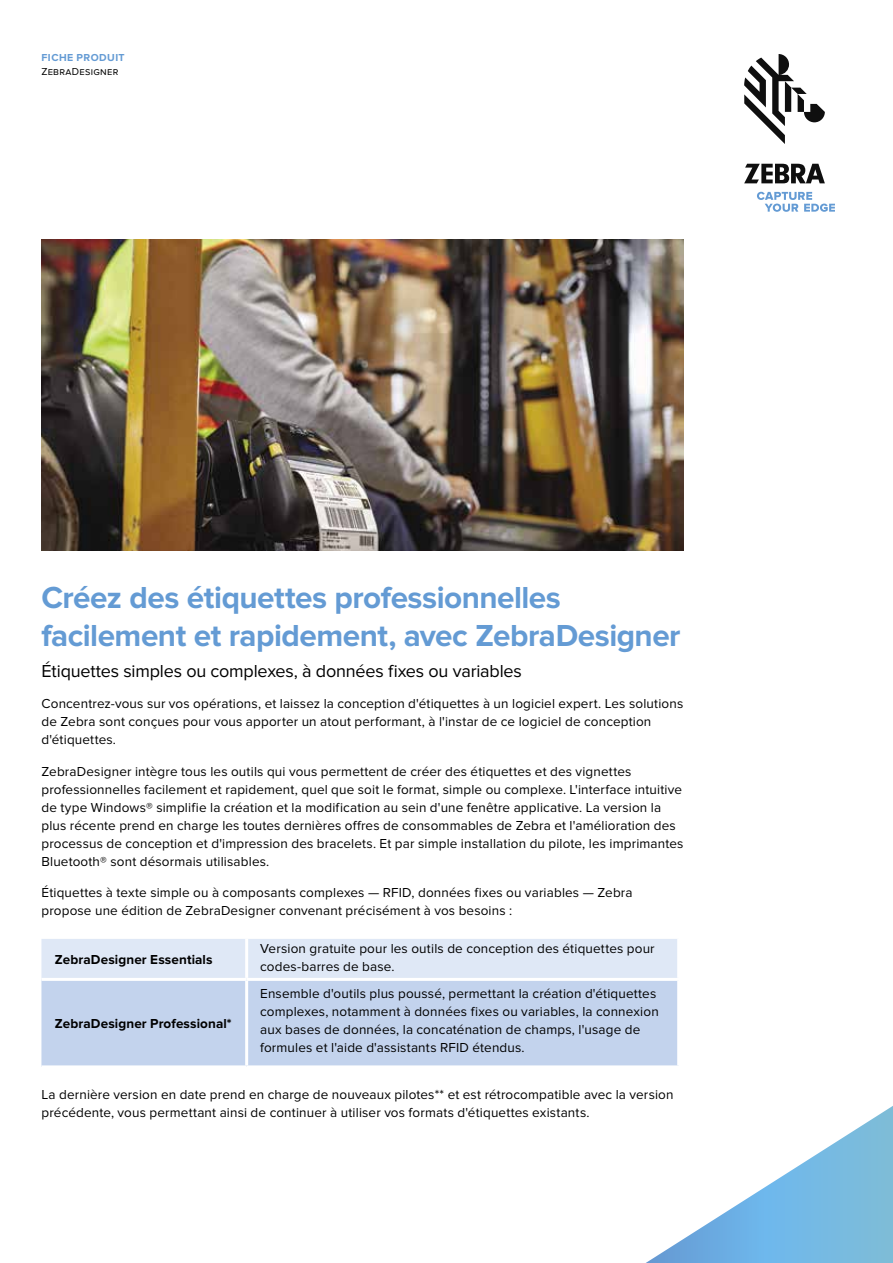
<style>
.page{position:relative;width:893px;height:1263px;background:#fff}
.page>*{position:absolute;margin:0;border:0;box-sizing:border-box;transform-origin:0 0}
.t1{font:700 31.5px/37.5px "Proxima Nova";letter-spacing:-.015em;color:#649bd4}
.t2{font:18px "Proxima Nova";letter-spacing:-.01em;color:#000}
.t3{font:13.5px/18px "Proxima Nova";letter-spacing:.015em;color:#000}
.t4{font:700 13.5px "Proxima Nova";letter-spacing:.01em;color:#000}
.t5{font:10.5px "Proxima Nova";letter-spacing:.025em;color:#000}
.t6{font:700 10.5px "Proxima Nova";letter-spacing:.045em;color:#649bd4}
</style>
<div class="page">
<svg style="left:744px;top:54px;width:81px;height:90px"></svg>
<svg style="left:744px;top:164px;width:81px;height:19px"></svg>
<svg style="left:757px;top:192px;width:78px;height:20px"></svg>
<img style="left:41px;top:240px;width:643px;height:311px">
<svg style="left:646px;top:1106px;width:247px;height:157px"></svg>
<div style="left:41px;top:939px;width:636px;height:39px;background:#dfe8f6"></div>
<div style="left:41px;top:981px;width:636px;height:84px;background:#c3d3ed"></div>
<hr style="left:245px;top:939px;width:3px;height:39px;background:#fff">
<hr style="left:245px;top:981px;width:3px;height:84px;background:#fff">
<p class="t6" style="left:41px;top:52px;width:85px">FICHE PRODUIT</p>
<p class="t5" style="left:41px;top:66px;width:79px">ZebraDesigner</p>
<h1 class="t1" style="left:41px;top:580px;width:641px">Créez des étiquettes professionnelles facilement et rapidement, avec ZebraDesigner</h1>
<h2 class="t2" style="left:41px;top:660px;width:482px">Étiquettes simples ou complexes, à données fixes ou variables</h2>
<p class="t3" style="left:41px;top:695px;width:643px">Concentrez-vous sur vos opérations, et laissez la conception d'étiquettes à un logiciel expert. Les solutions de Zebra sont conçues pour vous apporter un atout performant, à l'instar de ce logiciel de conception d'étiquettes.</p>
<p class="t3" style="left:41px;top:762px;width:643px">ZebraDesigner intègre tous les outils qui vous permettent de créer des étiquettes et des vignettes professionnelles facilement et rapidement, quel que soit le format, simple ou complexe. L'interface intuitive de type Windows® simplifie la création et la modification au sein d'une fenêtre applicative. La version la plus récente prend en charge les toutes dernières offres de consommables de Zebra et l'amélioration des processus de conception et d'impression des bracelets. Et par simple installation du pilote, les imprimantes Bluetooth® sont désormais utilisables.</p>
<p class="t3" style="left:41px;top:884px;width:593px">Étiquettes à texte simple ou à composants complexes — RFID, données fixes ou variables — Zebra propose une édition de ZebraDesigner convenant précisément à vos besoins :</p>
<p class="t4" style="left:55px;top:951px;width:159px">ZebraDesigner Essentials</p>
<p class="t3" style="left:260px;top:939px;width:396px">Version gratuite pour les outils de conception des étiquettes pour codes-barres de base.</p>
<p class="t4" style="left:55px;top:1015px;width:178px">ZebraDesigner Professional*</p>
<p class="t3" style="left:260px;top:985px;width:400px">Ensemble d'outils plus poussé, permettant la création d'étiquettes complexes, notamment à données fixes ou variables, la connexion aux bases de données, la concaténation de champs, l'usage de formules et l'aide d'assistants RFID étendus.</p>
<p class="t3" style="left:41px;top:1086px;width:634px">La dernière version en date prend en charge de nouveaux pilotes** et est rétrocompatible avec la version précédente, vous permettant ainsi de continuer à utiliser vos formats d'étiquettes existants.</p>
</div>
